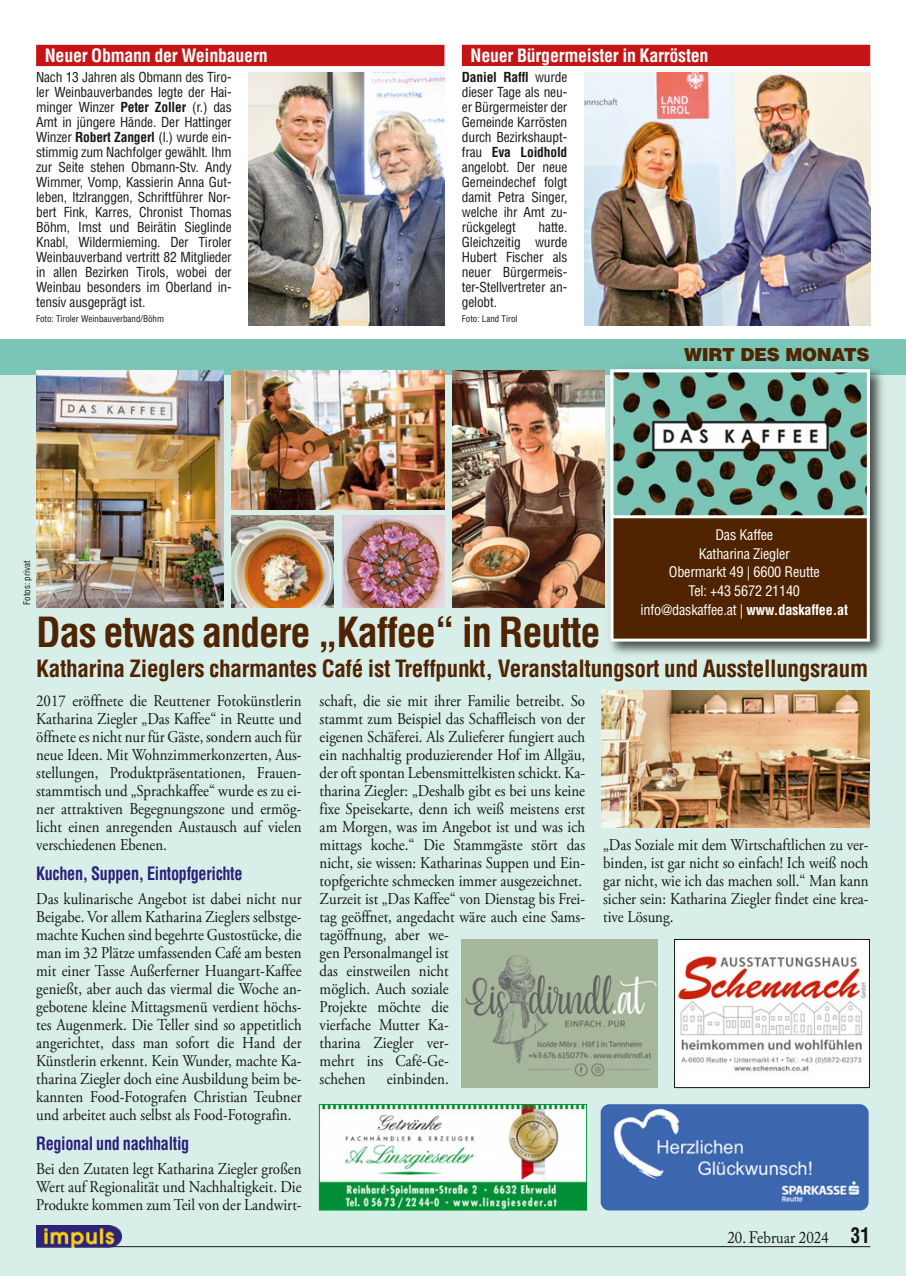
<style>
.page{position:relative;width:906px;height:1276px;background:#fff}
.page>*{position:absolute;margin:0;border:0;box-sizing:border-box;transform-origin:0 0}
.t1{font:700 condensed 40.5px "Helvetica LT Pro";letter-spacing:-.03em;color:#502400}
.t2{font:700 condensed 23.25px "Helvetica LT Pro";letter-spacing:-.015em;color:#502400}
.t3{font:700 condensed 18px "Helvetica LT Pro";letter-spacing:-.015em;color:#fff}
.t4{font:700 condensed 18px "Helvetica LT Pro";letter-spacing:-.02em;color:#2a2079;scale:.9 1}
.t5{font:900 18px "Helvetica LT Pro";letter-spacing:-.015em;color:#502400}
.t6{font:16.5px/18px "Adobe Garamond Pro";color:#171615;text-align:justify;scale:.9 1}
.t7{font:16.5px "Adobe Caslon Pro";color:#171615;scale:.9 1}
.t8{font:condensed 14.25px "Helvetica LT Pro";letter-spacing:-.015em;color:#fff}
.t9{font:condensed 13.5px/15px "Helvetica LT Pro";letter-spacing:-.015em;color:#171615;text-align:justify}
.t10{font:condensed 9px "Helvetica LT Pro";color:#171615}
.s1{font-weight:700}
.s2{font-family:"Helvetica LT Pro";font-weight:700;font-stretch:condensed;font-size:21px}
</style>
<div class="page">
<div style="left:0;top:339px;width:906px;height:937px;background:#d7eee9"></div>
<div style="left:0;top:339px;width:906px;height:36px;background:#79c5b6"></div>
<hr style="left:36px;top:1246px;width:834px;height:1px;background:#171615">
<img style="left:36px;top:1225px;width:85px;height:22px">
<div style="left:36px;top:45px;width:408px;height:21px;background:#c51415"></div>
<img style="left:249px;top:72px;width:195px;height:253px">
<div style="left:462px;top:45px;width:408px;height:21px;background:#c51415"></div>
<img style="left:585px;top:72px;width:285px;height:253px">
<img style="left:604px;top:369px;width:279px;height:285px">
<div style="left:613px;top:372px;width:254px;height:266px;background:#502400"></div>
<div style="left:610px;top:369px;width:260px;height:272px;border:3px solid #fff"></div>
<img style="left:614px;top:373px;width:252px;height:141px">
<div style="left:610px;top:369px;width:260px;height:149px;border:3px solid #fff"></div>
<img style="left:36px;top:371px;width:188px;height:236px">
<img style="left:452px;top:371px;width:152px;height:236px">
<img style="left:232px;top:371px;width:212px;height:139px">
<img style="left:600px;top:1104px;width:268px;height:106px;border-radius:9px">
<img style="left:461px;top:939px;width:196px;height:149px">
<div style="left:674px;top:939px;width:195px;height:148px;background:#fff"></div>
<img style="left:676px;top:956px;width:190px;height:116px">
<div style="left:674px;top:939px;width:196px;height:149px;border:1px solid #171615"></div>
<img style="left:321px;top:1106px;width:264px;height:102px">
<div style="left:319px;top:1104px;width:268px;height:106px;border:1px solid #00963e"></div>
<img style="left:342px;top:515px;width:102px;height:92px">
<img style="left:232px;top:515px;width:102px;height:92px">
<img style="left:601px;top:691px;width:268px;height:137px">
<p class="t3" style="left:45px;top:49px;width:224px">Neuer Obmann der Weinbauern</p>
<p class="t9" style="left:36px;top:71px;width:197px">Nach 13 Jahren als Obmann des Tiro&shy;ler Weinbauverbandes legte der Hai&shy;minger Winzer <span class="s1">Peter Zoller</span> (r.) das Amt in jüngere Hände. Der Hattinger Winzer <span class="s1">Robert Zangerl</span> (l.) wurde ein&shy;stimmig zum Nachfolger gewählt. Ihm zur Seite stehen Obmann-Stv. Andy Wimmer, Vomp, Kassierin Anna Gut&shy;leben, Itzlranggen, Schriftführer Nor&shy;bert Fink, Karres, Chronist Thomas Böhm, Imst und Beirätin Sieglinde Knabl, Wildermieming. Der Tiroler Weinbauverband vertritt 82 Mitglieder in allen Bezirken Tirols, wobei der Weinbau besonders im Oberland in&shy;tensiv ausgeprägt ist.</p>
<p class="t10" style="left:36px;top:315px;width:129px">Foto: Tiroler Weinbauverband/Böhm</p>
<p class="t3" style="left:470px;top:49px;width:239px">Neuer Bürgermeister in Karrösten</p>
<p class="t9" style="left:462px;top:71px;width:107px"><span class="s1">Daniel Raffl</span> wurde dieser Tage als neu&shy;er Bürgermeister der Gemeinde Karrösten durch Bezirkshaupt&shy;frau <span class="s1">Eva Loidhold </span>angelobt. Der neue Gemeindechef folgt damit Petra Singer, welche ihr Amt zu&shy;rückgelegt</p>
<p class="t9" style="left:462px;top:221px;width:107px;text-indent:77px">hatte.<br>Gleichzeitig wurde Hubert Fischer als neuer Bürgermeis&shy;ter-Stellvertreter an&shy;gelobt.</p>
<p class="t10" style="left:462px;top:315px;width:57px">Foto: Land Tirol</p>
<p class="t5" style="left:684px;top:344px;width:187px">WIRT DES MONATS</p>
<p class="t8" style="left:715px;top:529px;width:59px">Das Kaffee</p>
<p class="t8" style="left:699px;top:548px;width:93px">Katharina Ziegler</p>
<p class="t8" style="left:669px;top:567px;width:152px">Obermarkt 49 | 6600 Reutte</p>
<p class="t8" style="left:688px;top:586px;width:113px">Tel: +43 5672 21140</p>
<p class="t8" style="left:640px;top:604px;width:209px">info@daskaffee.at | <span class="s1">www.daskaffee.at</span></p>
<p class="t10" style="left:23px;top:605px;width:45px;rotate:-90deg">Fotos: privat</p>
<p class="t1" style="left:36px;top:616px;width:566px">Das etwas andere „Kaffee“ in Reutte</p>
<p class="t2" style="left:36px;top:660px;width:833px">Katharina Zieglers charmantes Café ist Treffpunkt, Veranstaltungsort und Ausstellungsraum</p>
<p class="t6" style="left:36px;top:693px;width:296px">2017 eröffnete die Reuttener Fotokünstlerin Katharina Ziegler „Das Kaffee“ in Reutte und öffnete es nicht nur für Gäste, sondern auch für neue Ideen. Mit Wohnzimmerkonzerten, Aus&shy;stellungen, Produktpräsentationen, Frauen&shy;stammtisch und „Sprachkaffee“ wurde es zu ei&shy;ner attraktiven Begegnungszone und ermög&shy;licht einen anregenden Austausch auf vielen verschiedenen Ebenen.</p>
<p class="t4" style="left:36px;top:866px;width:231px">Kuchen, Suppen, Eintopfgerichte</p>
<p class="t6" style="left:36px;top:891px;width:296px">Das kulinarische Angebot ist dabei nicht nur Beigabe. Vor allem Katharina Zieglers selbstge&shy;machte Kuchen sind begehrte Gustostücke, die man im 32 Plätze umfassenden Café am besten mit einer Tasse Außerferner Huangart-Kaffee genießt, aber auch das viermal die Woche an&shy;gebotene kleine Mittagsmenü verdient höchs&shy;tes Augenmerk. Die Teller sind so appetitlich angerichtet, dass man sofort die Hand der Künstlerin erkennt. Kein Wunder, machte Ka&shy;tharina Ziegler doch eine Ausbildung beim be&shy;kannten Food-Fotografen Christian Teubner und arbeitet auch selbst als Food-Fotografin.</p>
<p class="t4" style="left:36px;top:1136px;width:172px">Regional und nachhaltig</p>
<p class="t6" style="left:36px;top:1161px;width:296px">Bei den Zutaten legt Katharina Ziegler großen Wert auf Regionalität und Nachhaltigkeit. Die Produkte kommen zum Teil von der Landwirt-</p>
<p class="t6" style="left:320px;top:693px;width:296px">schaft, die sie mit ihrer Familie betreibt. So stammt zum Beispiel das Schaffleisch von der eigenen Schäferei. Als Zulieferer fungiert auch ein nachhaltig produzierender Hof im Allgäu, der oft spontan Lebensmittelkisten schickt. Ka&shy;tharina Ziegler: „Deshalb gibt es bei uns keine fixe Speisekarte, denn ich weiß meistens erst am Morgen, was im Angebot ist und was ich mittags koche.“ Die Stammgäste stört das nicht, sie wissen: Katharinas Suppen und Ein&shy;topfgerichte schmecken immer ausgezeichnet.</p>
<p class="t6" style="left:320px;top:891px;width:296px;text-align:left">Zurzeit ist „Das Kaffee“ von Dienstag bis Frei&shy;tag geöffnet, angedacht wäre auch eine Sams&shy;tagöffnung, aber we-<br>gen Personalmangel ist<br>das einstweilen nicht<br>möglich. Auch soziale<br>Projekte möchte die<br>vierfache Mutter Ka-<br>tharina Ziegler ver-<br>mehrt ins Café-Ge-<br>schehen</p>
<p class="t6" style="left:603px;top:837px;width:296px">„Das Soziale mit dem Wirtschaftlichen zu ver&shy;binden, ist gar nicht so einfach! Ich weiß noch gar nicht, wie ich das machen soll.“ Man kann sicher sein: Katharina Ziegler findet eine krea&shy;tive Lösung.</p>
<p class="t6" style="left:387px;top:1071px;width:70px">einbinden.</p>
<p class="t7" style="left:727px;top:1227px;width:160px">20. Februar 2024 <span class="s2">31</span></p>
</div>
